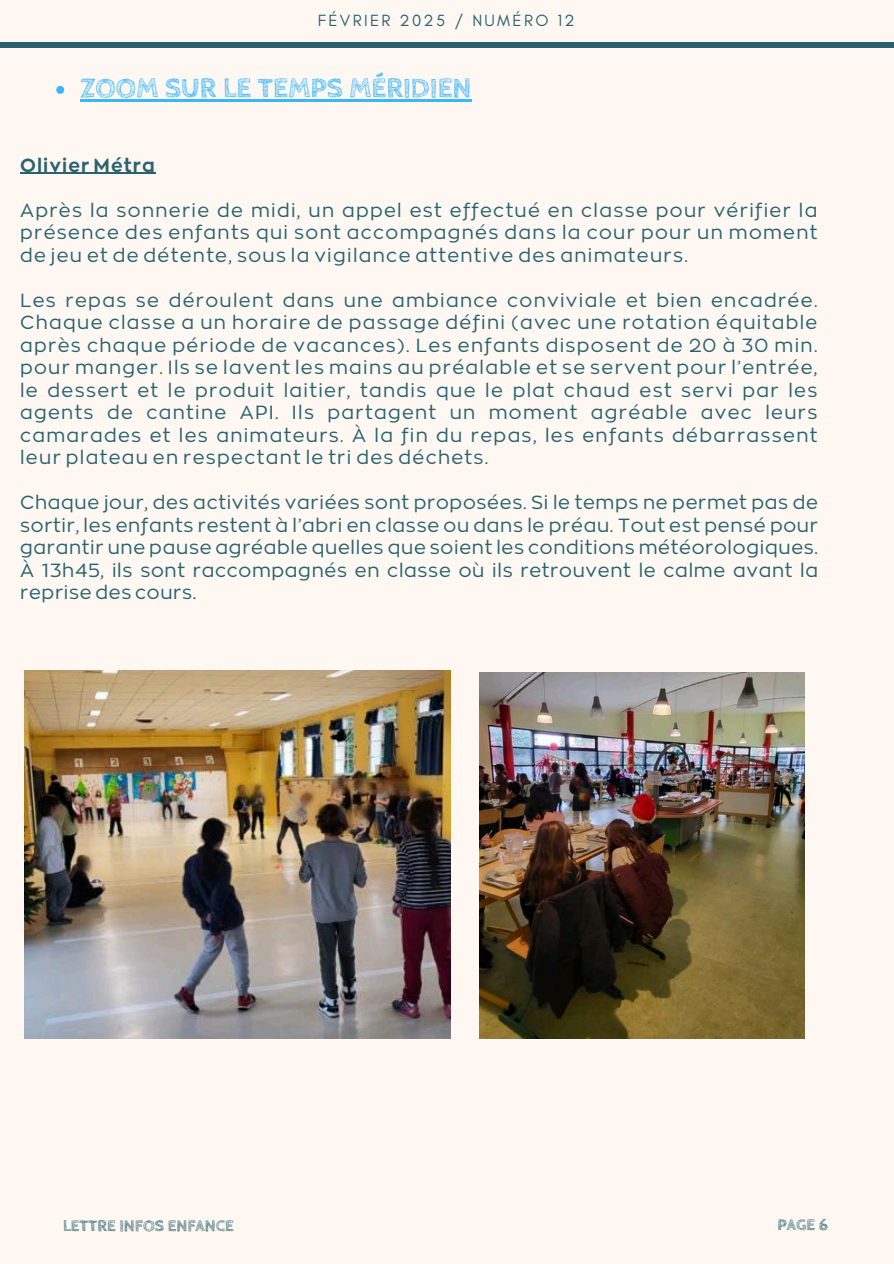
<style>
.page{position:relative;width:894px;height:1264px;background:#fff}
.page>*{position:absolute;margin:0;border:0;box-sizing:border-box;transform-origin:0 0}
.t1{font:700 28.5px "Cabin Sketch";color:#38b6ff}
.t2{font:18.9px/22.5px "RTL Corporative Regular";letter-spacing:.07em;color:#2a636d;text-align:justify}
.t3{font:18.9px "RTL Corporative Bold";letter-spacing:.055em;color:#2a636d}
.t4{font:700 16.5px "Cabin Sketch";color:#2a636d}
.t5{font:16.5px "Glacial Indifference";letter-spacing:.14em;color:#2a636d}
</style>
<div class="page">
<div style="left:0;top:0;width:893px;height:1263px;background:#fff8f2"></div>
<div style="left:0;top:42px;width:893px;height:6px;background:#2a636d"></div>
<img style="left:25px;top:671px;width:425px;height:367px">
<img style="left:479px;top:672px;width:325px;height:366px">
<hr style="left:20px;top:173px;width:136px;height:1px;background:#2a636d">
<svg style="left:56px;top:86px;width:8px;height:8px"></svg>
<hr style="left:80px;top:99px;width:391px;height:3px;background:#38b6ff">
<p class="t5" style="left:318px;top:11px;width:258px">FÉVRIER 2025 / NUMÉRO 12</p>
<p class="t1" style="left:80px;top:72px;width:393px">ZOOM SUR LE TEMPS MÉRIDIEN</p>
<h3 class="t3" style="left:20px;top:152px;width:136px">Olivier Métra</h3>
<h3 class="t2" style="left:20px;top:197px;width:798px">Après la sonnerie de midi, un appel est effectué en classe pour vérifier la présence des enfants qui sont accompagnés dans la cour pour un moment de jeu et de détente, sous la vigilance attentive des animateurs.</h3>
<h3 class="t2" style="left:20px;top:287px;width:798px">Les repas se déroulent dans une ambiance conviviale et bien encadrée.<br>Chaque classe a un horaire de passage défini (avec une rotation équitable après chaque période de vacances). Les enfants disposent de 20 à 30 min. pour manger. Ils se lavent les mains au préalable et se servent pour l’entrée, le dessert et le produit laitier, tandis que le plat chaud est servi par les agents de cantine API. Ils partagent un moment agréable avec leurs camarades et les animateurs. À la fin du repas, les enfants débarrassent leur plateau en respectant le tri des déchets.</h3>
<p class="t2" style="left:20px;top:490px;width:799px">Chaque jour, des activités variées sont proposées. Si le temps ne permet pas de sortir, les enfants restent à l’abri en classe ou dans le préau. Tout est pensé pour garantir une pause agréable quelles que soient les conditions météorologiques.<br>À 13h45, ils sont raccompagnés en classe où ils retrouvent le calme avant la reprise des cours.</p>
<p class="t4" style="left:63px;top:1216px;width:172px">LETTRE INFOS ENFANCE</p>
<h2 class="t4" style="left:777px;top:1215px;width:52px">PAGE 6</h2>
</div>
